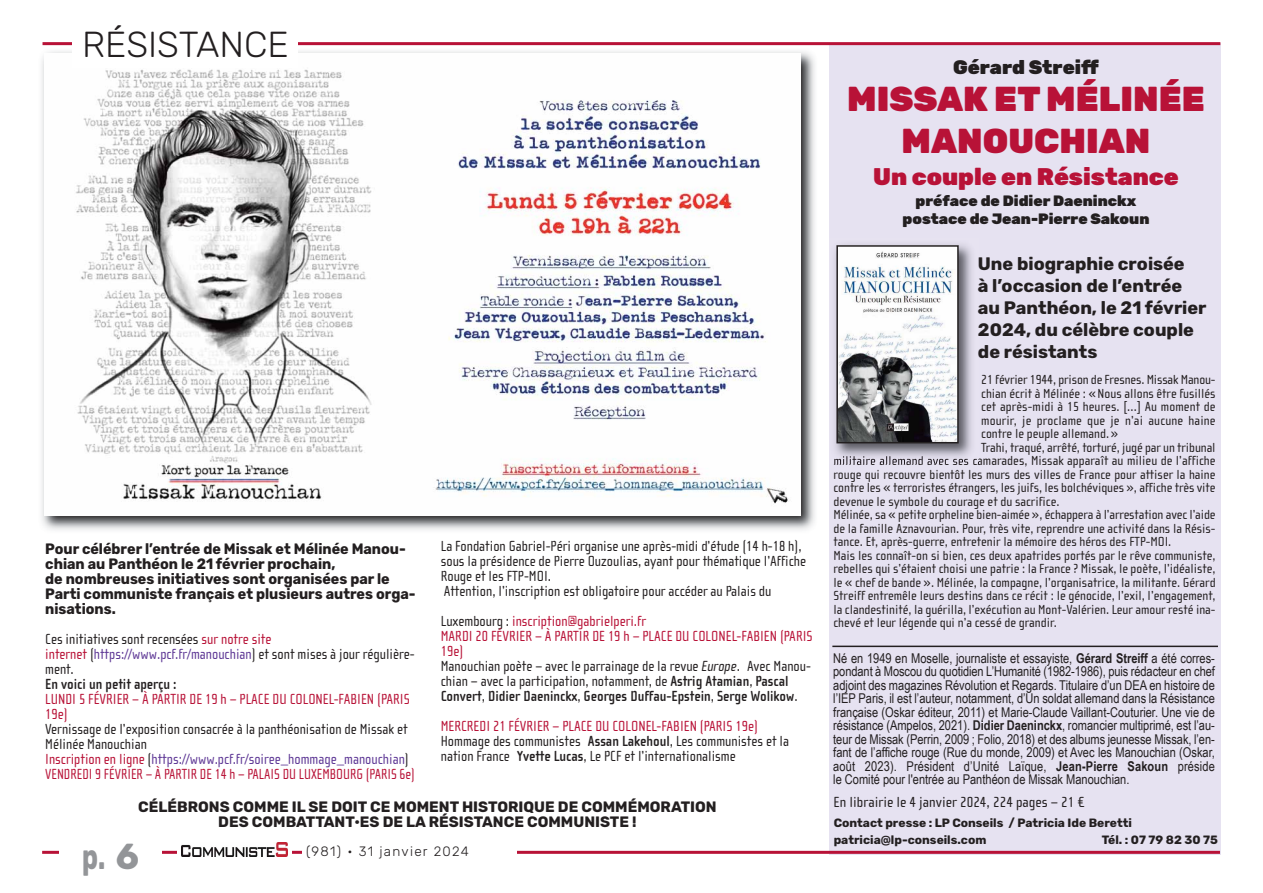
<style>
.page{position:relative;width:1263px;height:893px;background:#fff}
.page>*{position:absolute;margin:0;border:0;box-sizing:border-box;transform-origin:0 0}
.t1{font:300 36px "Rubik";color:#231f20}
.t2{font:700 36px "Rubik";color:#939598;scale:.7 1}
.t3{font:900 34.5px/41.7px "Rubik";color:#b81237;text-align:center}
.t4{font:900 24px "Rubik";color:#b81237}
.t5{font:900 19.5px "Rubik";color:#231f20}
.t6{font:700 18px/22px "Rubik";color:#231f20}
.t7{font:15px/15px "Cholla Sans";color:#231f20;scale:.95 1}
.t8{font:700 15px/15px "Rubik";color:#231f20;scale:.95 1}
.t9{font:700 15px/15px "Rubik";color:#231f20;text-align:center}
.t10{font:15px/15px "Cholla Sans";color:#b81237;scale:.95 1}
.t11{font:900 15px/18.6px "Rubik";color:#231f20;text-align:center}
.t12{font:15px "Cholla Sans";color:#231f20}
.t13{font:700 15px "Cholla Sans";color:#231f20;scale:.95 1}
.t14{font:13.5px "Cholla Sans";color:#231f20}
.t15{font:13.5px/13.5px "Arial Narrow";color:#231f20;text-align:justify}
.t16{font:300 13.5px "Rubik";letter-spacing:.095em;color:#231f20}
.t17{font:700 12px/17.1px "Rubik";color:#231f20}
.s1{color:#b81237}
.s2{font-style:italic}
.s3{font-weight:700}
.s4{color:#5f3996}
</style>
<div class="page">
<img style="left:41px;top:51px;width:774px;height:479px">
<img style="left:44px;top:53px;width:757px;height:462px">
<div style="left:829px;top:43px;width:391px;height:812px;background:#e6e2f1"></div>
<hr style="left:42px;top:851px;width:1178px;height:3px;background:#b81237">
<hr style="left:43px;top:42px;width:1177px;height:3px;background:#b81237">
<div style="left:302px;top:843px;width:215px;height:17px;background:#fff"></div>
<div style="left:60px;top:835px;width:102px;height:46px;background:#fff"></div>
<div style="left:177px;top:842px;width:114px;height:19px;background:#fff"></div>
<img style="left:182px;top:843px;width:105px;height:14px">
<div style="left:73px;top:23px;width:225px;height:45px;background:#fff"></div>
<img style="left:834px;top:244px;width:143px;height:219px">
<img style="left:834px;top:456px;width:50px;height:7px">
<img style="left:839px;top:248px;width:117px;height:192px">
<div style="left:836px;top:245px;width:123px;height:198px;border:2px solid #231f20"></div>
<hr style="left:832px;top:646px;width:386px;height:1px;background:#231f20">
<h1 class="t1" style="left:82px;top:23px;width:208px">RÉSISTANCE</h1>
<p class="t7" style="left:441px;top:540px;width:386px">La Fondation Gabriel-Péri organise une après-midi d’étude (14 h-18 h), sous la présidence de Pierre Ouzoulias, ayant pour thématique l’Affiche Rouge et les FTP-MOI.<br>Attention, l’inscription est obligatoire pour accéder au Palais du</p>
<p class="t7" style="left:441px;top:615px;width:393px">Luxembourg : <span class="s1">inscription@gabrielperi.fr<br>MARDI 20 FÉVRIER – À PARTIR DE 19 h – PLACE DU COLONEL-FABIEN (PARIS 19e)<br></span>Manouchian poète – avec le parrainage de la revue <span class="s2">Europe</span>. Avec Manou&shy;chian – avec la participation, notamment, de <span class="s3">Astrig Atamian</span>, <span class="s3">Pascal Convert</span>, <span class="s3">Didier Daeninckx</span>, <span class="s3">Georges Duffau-Epstein</span>, <span class="s3">Serge Wolikow</span>.</p>
<p class="t7" style="left:441px;top:720px;width:368px"><span class="s1">MERCREDI 21 FÉVRIER – PLACE DU COLONEL-FABIEN (PARIS 19e)<br></span>Hommage des communistes <span class="s3">Assan Lakehoul</span>, Les communistes et la nation France <span class="s3">Yvette Lucas</span>, Le PCF et l’internationalisme</p>
<p class="t9" style="left:138px;top:800px;width:580px">CÉLÉBRONS COMME IL SE DOIT CE MOMENT HISTORIQUE DE COMMÉMORATION<br>DES COMBATTANT·ES DE LA RÉSISTANCE COMMUNISTE !</p>
<p class="t8" style="left:45px;top:541px;width:391px">Pour célébrer l’entrée de Missak et Mélinée Manou&shy;chian au Panthéon le 21 février prochain,<br>de nombreuses initiatives sont organisées par le Parti communiste français et plusieurs autres orga&shy;nisations.</p>
<p class="t7" style="left:45px;top:633px;width:390px">Ces initiatives sont recensées <span class="s1">sur notre site<br>internet</span> (<span class="s4">https://www.pcf.fr/manouchian</span>) et sont mises à jour régulière&shy;ment.</p>
<p class="t13" style="left:45px;top:679px;width:140px">En voici un petit aperçu :</p>
<p class="t10" style="left:45px;top:693px;width:385px">LUNDI 5 FÉVRIER – À PARTIR DE 19 h – PLACE DU COLONEL-FABIEN (PARIS<br>19e)</p>
<p class="t7" style="left:45px;top:723px;width:391px">Vernissage de l’exposition consacrée à la panthéonisation de Missak et Mélinée Manouchian<br><span class="s1">Inscription en ligne</span> (<span class="s4">https://www.pcf.fr/soiree_hommage_manouchian</span>)<br><span class="s1">VENDREDI 9 FÉVRIER – À PARTIR DE 14 h – PALAIS DU LUXEMBOURG (PARIS 6e)</span></p>
<h1 class="t2" style="left:82px;top:835px;width:83px">p. 6</h1>
<p class="t16" style="left:306px;top:843px;width:164px">(981) • 31 janvier 2024</p>
<h3 class="t5" style="left:953px;top:55px;width:147px">Gérard Streiff</h3>
<h2 class="t3" style="left:847px;top:79px;width:359px">MISSAK ET MÉLINÉE<br>MANOUCHIAN</h2>
<h3 class="t4" style="left:873px;top:162px;width:307px">Un couple en Résistance</h3>
<p class="t11" style="left:902px;top:191px;width:248px">préface de Didier Daeninckx postace de Jean-Pierre Sakoun</p>
<h3 class="t6" style="left:978px;top:252px;width:230px">Une biographie croisée<br>à l’occasion de l’entrée au Panthéon, le 21 février<br>2024, du célèbre couple de résistants</h3>
<p class="t14" style="left:981px;top:375px;width:236px">21 février 1944, prison de Fresnes. Missak Manou-</p>
<p class="t14" style="left:981px;top:389px;width:236px">chian écrit à Mélinée : « Nous allons être fusillés</p>
<p class="t14" style="left:981px;top:402px;width:236px">cet après-midi à 15 heures. […] Au moment de</p>
<p class="t14" style="left:981px;top:416px;width:236px">mourir, je proclame que je n’ai aucune haine</p>
<p class="t14" style="left:981px;top:429px;width:139px">contre le peuple allemand. »</p>
<p class="t14" style="left:981px;top:443px;width:236px">Trahi, traqué, arrêté, torturé, jugé par un tribunal</p>
<p class="t14" style="left:833px;top:456px;width:384px">militaire allemand avec ses camarades, Missak apparaît au milieu de l’affiche</p>
<p class="t14" style="left:833px;top:470px;width:384px">rouge qui recouvre bientôt les murs des villes de France pour attiser la haine</p>
<p class="t14" style="left:833px;top:483px;width:384px">contre les « terroristes étrangers, les juifs, les bolchéviques », affiche très vite</p>
<p class="t14" style="left:833px;top:497px;width:228px">devenue le symbole du courage et du sacrifice.</p>
<p class="t14" style="left:833px;top:510px;width:384px">Mélinée, sa « petite orpheline bien-aimée », échappera à l’arrestation avec l’aide</p>
<p class="t14" style="left:833px;top:524px;width:384px">de la famille Aznavourian. Pour, très vite, reprendre une activité dans la Résis-</p>
<p class="t14" style="left:833px;top:537px;width:339px">tance. Et, après-guerre, entretenir la mémoire des héros des FTP-MOI.</p>
<p class="t14" style="left:833px;top:551px;width:384px">Mais les connaît-on si bien, ces deux apatrides portés par le rêve communiste,</p>
<p class="t14" style="left:833px;top:564px;width:384px">rebelles qui s’étaient choisi une patrie : la France ? Missak, le poète, l’idéaliste,</p>
<p class="t14" style="left:833px;top:578px;width:384px">le « chef de bande ». Mélinée, la compagne, l’organisatrice, la militante. Gérard</p>
<p class="t14" style="left:833px;top:591px;width:384px">Streiff entremêle leurs destins dans ce récit : le génocide, l’exil, l’engagement,</p>
<p class="t14" style="left:833px;top:605px;width:384px">la clandestinité, la guérilla, l’exécution au Mont-Valérien. Leur amour resté ina-</p>
<p class="t14" style="left:833px;top:618px;width:225px">chevé et leur légende qui n’a cessé de grandir.</p>
<p class="t15" style="left:833px;top:651px;width:383px">Né en 1949 en Moselle, journaliste et essayiste, <span class="s3">Gérard Streiff</span> a été corres&shy;pondant à Moscou du quotidien L’Humanité (1982-1986), puis rédacteur en chef adjoint des magazines Révolution et Regards. Titulaire d’un DEA en histoire de l’IEP Paris, il est l’auteur, notamment, d’Un soldat allemand dans la Résistance française (Oskar éditeur, 2011) et Marie-Claude Vaillant-Couturier. Une vie de résistance (Ampelos, 2021). <span class="s3">Didier Daeninckx</span>, romancier multiprimé, est l’au&shy;teur de Missak (Perrin, 2009 ; Folio, 2018) et des albums jeunesse Missak, l’en&shy;fant de l’affiche rouge (Rue du monde, 2009) et Avec les Manouchian (Oskar, août 2023). Président d’Unité Laïque, <span class="s3">Jean-Pierre Sakoun</span> préside le Comité pour l'entrée au Panthéon de Missak Manouchian.</p>
<p class="t17" style="left:834px;top:814px;width:300px">Contact presse : LP Conseils / Patricia Ide Beretti patricia@lp-conseils.com</p>
<p class="t12" style="left:834px;top:797px;width:252px">En librairie le 4 janvier 2024, 224 pages – 21 ¤</p>
<p class="t17" style="left:1102px;top:831px;width:118px">Tél. : 07 79 82 30 75</p>
</div>
